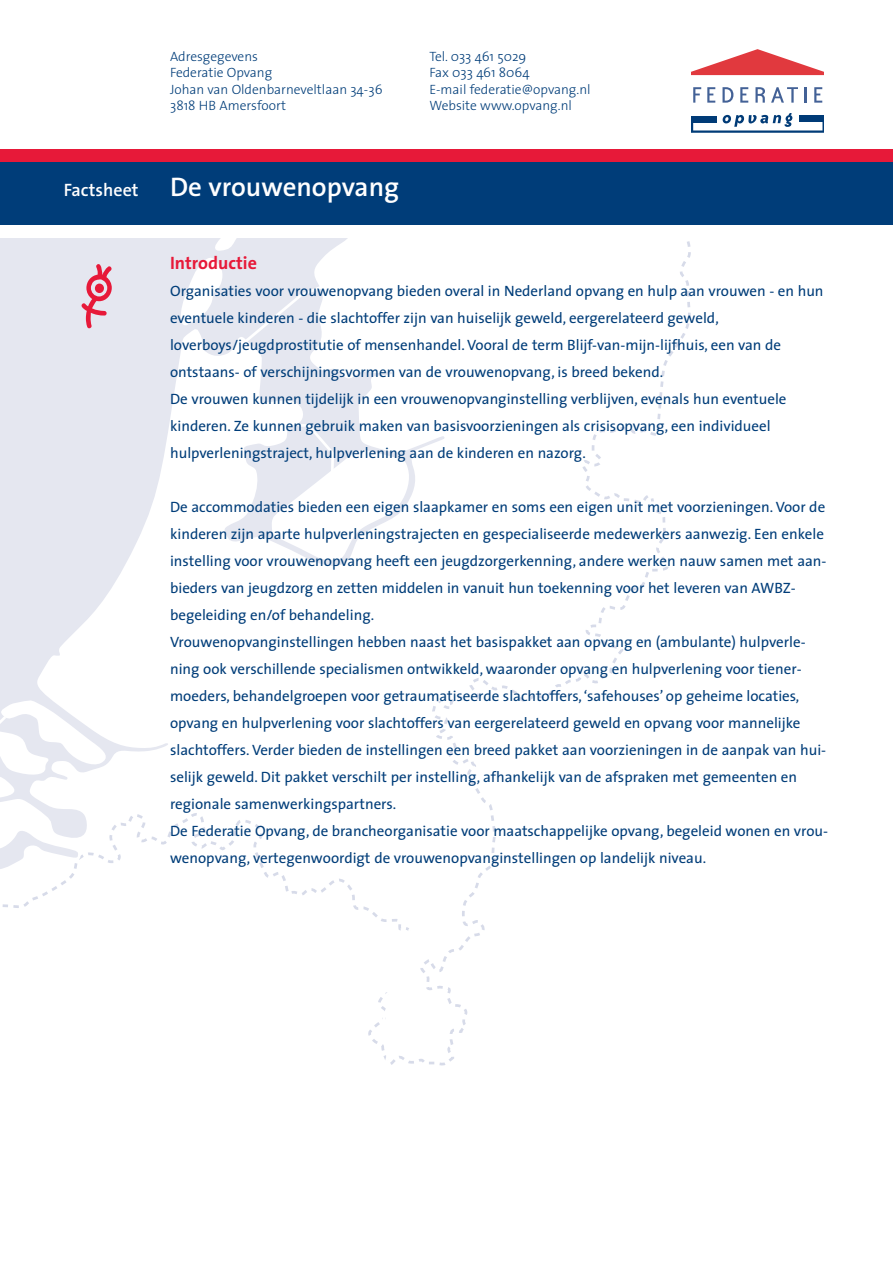
<style>
.page{position:relative;width:893px;height:1263px;background:#fff}
.page>*{position:absolute;margin:0;border:0;box-sizing:border-box;transform-origin:0 0}
.t1{font:500 75px "Mini Pics Confetti";color:#e71939}
.t2{font:600 27px "The Sans";color:#fff}
.t3{font:700 18px "The Sans";color:#e71939}
.t4{font:600 18px "The Sans";color:#fff}
.t5{font:15px/27px "The Sans";color:#003d79}
.t6{font:300 13.5px/16.2px "The Sans";color:#003d79}
</style>
<div class="page">
<svg style="left:0;top:238px;width:691px;height:669px"></svg>
<svg style="left:0;top:698px;width:110px;height:103px"></svg>
<svg style="left:178px;top:238px;width:147px;height:108px"></svg>
<svg style="left:113px;top:677px;width:578px;height:230px"></svg>
<svg style="left:58px;top:466px;width:434px;height:233px"></svg>
<svg style="left:165px;top:705px;width:324px;height:361px"></svg>
<svg style="left:270px;top:419px;width:143px;height:143px"></svg>
<div style="left:0;top:162px;width:893px;height:63px;background:#003d79"></div>
<svg style="left:691px;top:49px;width:133px;height:26px"></svg>
<svg style="left:693px;top:87px;width:8px;height:16px"></svg>
<svg style="left:707px;top:87px;width:8px;height:16px"></svg>
<svg style="left:722px;top:87px;width:11px;height:16px"></svg>
<svg style="left:740px;top:87px;width:8px;height:16px"></svg>
<svg style="left:755px;top:87px;width:10px;height:16px"></svg>
<svg style="left:771px;top:87px;width:27px;height:16px"></svg>
<svg style="left:804px;top:87px;width:2px;height:16px"></svg>
<svg style="left:814px;top:87px;width:8px;height:16px"></svg>
<svg style="left:723px;top:113px;width:69px;height:14px"></svg>
<hr style="left:691px;top:130px;width:134px;height:3px;background:#003b77">
<svg style="left:691px;top:123px;width:2px;height:7px"></svg>
<svg style="left:822px;top:122px;width:3px;height:9px"></svg>
<div style="left:691px;top:116px;width:26px;height:7px;background:#003b77"></div>
<div style="left:799px;top:115px;width:26px;height:7px;background:#003b77"></div>
<div style="left:0;top:149px;width:893px;height:13px;background:#e71939"></div>
<p class="t4" style="left:64px;top:183px;width:76px">Factsheet</p>
<h1 class="t1" style="left:79px;top:258px;width:39px">N</h1>
<p class="t6" style="left:170px;top:50px;width:214px">Adresgegevens<br>Federatie Opvang<br>Johan van Oldenbarneveltlaan 34-36<br>3818 HB Amersfoort</p>
<p class="t6" style="left:429px;top:50px;width:163px">Tel. 033 461 5029<br>Fax 033 461 8064<br>E-mail federatie@opvang.nl<br>Website www.opvang.nl</p>
<h2 class="t2" style="left:170px;top:177px;width:231px">De vrouwenopvang</h2>
<p class="t3" style="left:170px;top:253px;width:88px">Introductie</p>
<p class="t5" style="left:170px;top:279px;width:655px">Organisaties voor vrouwenopvang bieden overal in Nederland opvang en hulp aan vrouwen - en hun eventuele kinderen - die slachtoffer zijn van huiselijk geweld, eergerelateerd geweld, loverboys/jeugdprostitutie of mensenhandel. Vooral de term Blijf-van-mijn-lijfhuis, een van de ontstaans- of verschijningsvormen van de vrouwenopvang, is breed bekend.<br>De vrouwen kunnen tijdelijk in een vrouwenopvanginstelling verblijven, evenals hun eventuele kinderen. Ze kunnen gebruik maken van basisvoorzieningen als crisisopvang, een individueel hulpverleningstraject, hulpverlening aan de kinderen en nazorg.</p>
<p class="t5" style="left:170px;top:495px;width:659px">De accommodaties bieden een eigen slaapkamer en soms een eigen unit met voorzieningen. Voor de kinderen zijn aparte hulpverleningstrajecten en gespecialiseerde medewerkers aanwezig. Een enkele instelling voor vrouwenopvang heeft een jeugdzorgerkenning, andere werken nauw samen met aan&shy;bieders van jeugdzorg en zetten middelen in vanuit hun toekenning voor het leveren van AWBZ&shy;begeleiding en/of behandeling.<br>Vrouwenopvanginstellingen hebben naast het basispakket aan opvang en (ambulante) hulpverle&shy;ning ook verschillende specialismen ontwikkeld, waaronder opvang en hulpverlening voor tiener&shy;moeders, behandelgroepen voor getraumatiseerde slachtoffers, ‘safehouses’ op geheime locaties, opvang en hulpverlening voor slachtoffers van eergerelateerd geweld en opvang voor mannelijke slachtoffers. Verder bieden de instellingen een breed pakket aan voorzieningen in de aanpak van hui&shy;selijk geweld. Dit pakket verschilt per instelling, afhankelijk van de afspraken met gemeenten en regionale samenwerkingspartners.<br>De Federatie Opvang, de brancheorganisatie voor maatschappelijke opvang, begeleid wonen en vrou&shy;wenopvang, vertegenwoordigt de vrouwenopvanginstellingen op landelijk niveau.</p>
</div>
